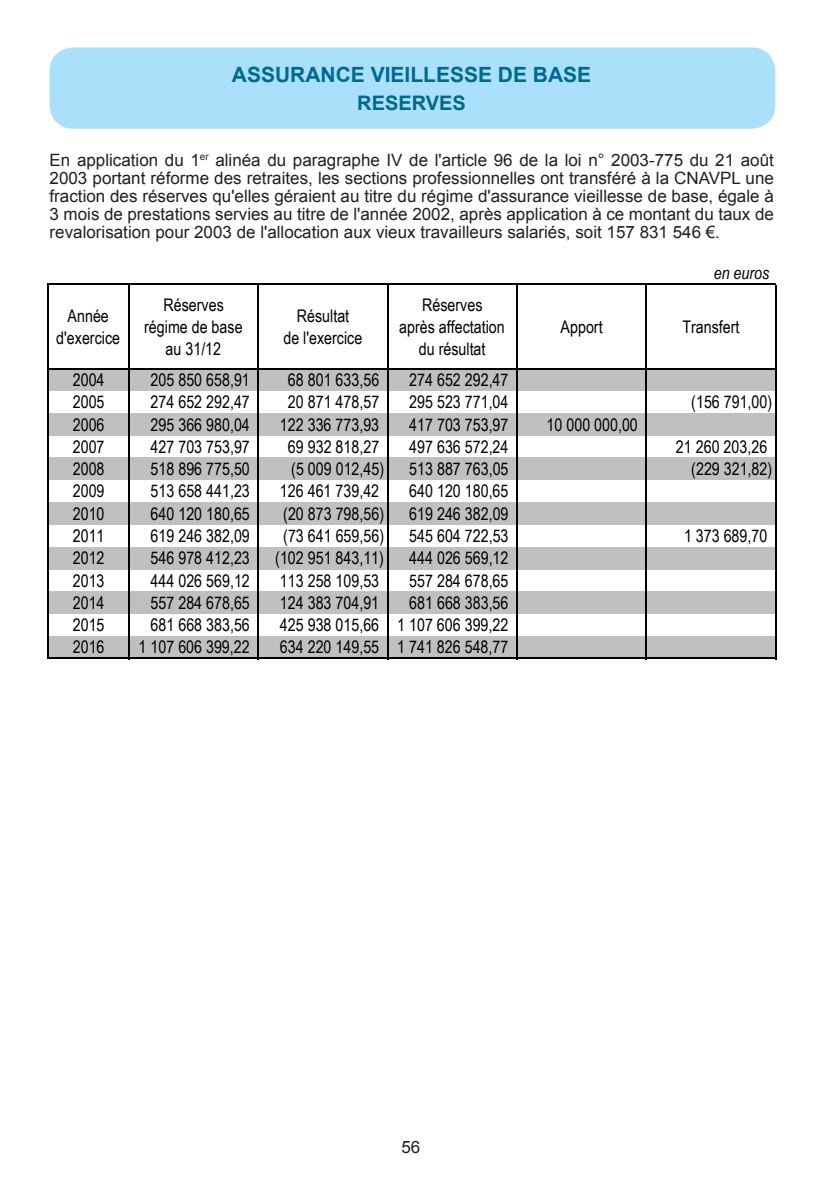
<style>
.page{position:relative;width:831px;height:1179px;background:#fff}
.page>*{position:absolute;margin:0;border:0;box-sizing:border-box;transform-origin:0 0}
.t1{font:700 21px "Arial";color:#006991}
.t2{font:700 20px "Arial";color:#006991}
.t3{font:17.4px/22px "Arial Narrow";color:#000;text-align:center}
.t4{font:italic 17.4px "Arial Narrow";color:#000}
.t5{font:17px/18px "Arial";color:#231f20;text-align:justify}
</style>
<div class="page">
<div style="left:50px;top:47px;width:725px;height:82px;background:#aae0f9;border-radius:24px"></div>
<div style="left:48px;top:368px;width:81px;height:23px;background:#c0c0c0"></div>
<div style="left:129px;top:368px;width:129px;height:23px;background:#c0c0c0"></div>
<div style="left:258px;top:368px;width:518px;height:23px;background:#c0c0c0"></div>
<div style="left:48px;top:413px;width:728px;height:22px;background:#c0c0c0"></div>
<div style="left:48px;top:458px;width:728px;height:22px;background:#c0c0c0"></div>
<div style="left:48px;top:502px;width:728px;height:23px;background:#c0c0c0"></div>
<div style="left:48px;top:547px;width:728px;height:22px;background:#c0c0c0"></div>
<div style="left:48px;top:591px;width:81px;height:23px;background:#c0c0c0"></div>
<div style="left:129px;top:591px;width:129px;height:23px;background:#bfbfbf"></div>
<div style="left:258px;top:591px;width:518px;height:23px;background:#c0c0c0"></div>
<div style="left:48px;top:636px;width:81px;height:22px;background:#c0c0c0"></div>
<div style="left:129px;top:636px;width:129px;height:22px;background:#bfbfbf"></div>
<div style="left:258px;top:636px;width:518px;height:22px;background:#c0c0c0"></div>
<hr style="left:47px;top:283px;width:1px;height:376px;background:#000">
<hr style="left:128px;top:285px;width:2px;height:374px;background:#000">
<hr style="left:258px;top:285px;width:1px;height:374px;background:#000">
<hr style="left:387px;top:285px;width:1px;height:374px;background:#000">
<hr style="left:516px;top:285px;width:2px;height:374px;background:#000">
<hr style="left:645px;top:285px;width:2px;height:374px;background:#000">
<hr style="left:775px;top:285px;width:1px;height:374px;background:#000">
<hr style="left:48px;top:283px;width:728px;height:2px;background:#000">
<hr style="left:48px;top:368px;width:728px;height:1px;background:#000">
<hr style="left:48px;top:657px;width:728px;height:2px;background:#000">
<p class="t1" style="left:232px;top:60px;width:361px">ASSURANCE VIEILLESSE DE BASE</p>
<p class="t2" style="left:357px;top:89px;width:110px">RESERVES</p>
<p class="t5" style="left:50px;top:151px;width:726px">En application du 1<sup>er</sup> alinéa du paragraphe IV de l'article 96 de la loi n° 2003-775 du 21 août 2003 portant réforme des retraites, les sections professionnelles ont transféré à la CNAVPL une fraction des réserves qu'elles géraient au titre du régime d'assurance vieillesse de base, égale à 3 mois de prestations servies au titre de l'année 2002, après application à ce montant du taux de revalorisation pour 2003 de l'allocation aux vieux travailleurs salariés, soit 157 831 546 €.</p>
<p class="t3" style="left:56px;top:304px;width:65px">Année d'exercice</p>
<p class="t3" style="left:144px;top:293px;width:100px">Réserves régime de base au 31/12</p>
<p class="t3" style="left:283px;top:304px;width:80px">Résultat<br>de l'exercice</p>
<p class="t3" style="left:399px;top:293px;width:107px">Réserves<br>après affectation du résultat</p>
<p class="t4" style="left:714px;top:261px;width:57px">en euros</p>
<p class="t3" style="left:561px;top:315px;width:44px">Apport</p>
<p class="t3" style="left:682px;top:315px;width:59px">Transfert</p>
<p class="t3" style="left:73px;top:368px;width:33px">2004</p>
<p class="t3" style="left:151px;top:368px;width:101px">205 850 658,91</p>
<p class="t3" style="left:288px;top:368px;width:93px">68 801 633,56</p>
<p class="t3" style="left:409px;top:368px;width:101px">274 652 292,47</p>
<p class="t3" style="left:73px;top:390px;width:33px">2005</p>
<p class="t3" style="left:151px;top:390px;width:101px">274 652 292,47</p>
<p class="t3" style="left:288px;top:390px;width:93px">20 871 478,57</p>
<p class="t3" style="left:409px;top:390px;width:101px">295 523 771,04</p>
<p class="t3" style="left:691px;top:390px;width:82px">(156 791,00)</p>
<p class="t3" style="left:73px;top:413px;width:33px">2006</p>
<p class="t3" style="left:151px;top:413px;width:101px">295 366 980,04</p>
<p class="t3" style="left:280px;top:413px;width:101px">122 336 773,93</p>
<p class="t3" style="left:409px;top:413px;width:101px">417 703 753,97</p>
<p class="t3" style="left:547px;top:413px;width:93px">10 000 000,00</p>
<p class="t3" style="left:73px;top:435px;width:33px">2007</p>
<p class="t3" style="left:151px;top:435px;width:101px">427 703 753,97</p>
<p class="t3" style="left:288px;top:435px;width:93px">69 932 818,27</p>
<p class="t3" style="left:409px;top:435px;width:101px">497 636 572,24</p>
<p class="t3" style="left:676px;top:435px;width:93px">21 260 203,26</p>
<p class="t3" style="left:73px;top:457px;width:33px">2008</p>
<p class="t3" style="left:151px;top:457px;width:101px">518 896 775,50</p>
<p class="t3" style="left:291px;top:457px;width:94px">(5 009 012,45)</p>
<p class="t3" style="left:409px;top:457px;width:101px">513 887 763,05</p>
<p class="t3" style="left:691px;top:457px;width:82px">(229 321,82)</p>
<p class="t3" style="left:73px;top:479px;width:33px">2009</p>
<p class="t3" style="left:151px;top:479px;width:101px">513 658 441,23</p>
<p class="t3" style="left:280px;top:479px;width:101px">126 461 739,42</p>
<p class="t3" style="left:409px;top:479px;width:101px">640 120 180,65</p>
<p class="t3" style="left:73px;top:502px;width:33px">2010</p>
<p class="t3" style="left:151px;top:502px;width:101px">640 120 180,65</p>
<p class="t3" style="left:283px;top:502px;width:102px">(20 873 798,56)</p>
<p class="t3" style="left:409px;top:502px;width:101px">619 246 382,09</p>
<p class="t3" style="left:73px;top:524px;width:33px">2011</p>
<p class="t3" style="left:151px;top:524px;width:101px">619 246 382,09</p>
<p class="t3" style="left:283px;top:524px;width:102px">(73 641 659,56)</p>
<p class="t3" style="left:409px;top:524px;width:101px">545 604 722,53</p>
<p class="t3" style="left:684px;top:524px;width:85px">1 373 689,70</p>
<p class="t3" style="left:73px;top:546px;width:33px">2012</p>
<p class="t3" style="left:151px;top:546px;width:101px">546 978 412,23</p>
<p class="t3" style="left:275px;top:546px;width:110px">(102 951 843,11)</p>
<p class="t3" style="left:409px;top:546px;width:101px">444 026 569,12</p>
<p class="t3" style="left:73px;top:569px;width:33px">2013</p>
<p class="t3" style="left:151px;top:569px;width:101px">444 026 569,12</p>
<p class="t3" style="left:280px;top:569px;width:101px">113 258 109,53</p>
<p class="t3" style="left:409px;top:569px;width:101px">557 284 678,65</p>
<p class="t3" style="left:73px;top:591px;width:33px">2014</p>
<p class="t3" style="left:151px;top:591px;width:101px">557 284 678,65</p>
<p class="t3" style="left:280px;top:591px;width:101px">124 383 704,91</p>
<p class="t3" style="left:409px;top:591px;width:101px">681 668 383,56</p>
<p class="t3" style="left:73px;top:613px;width:33px">2015</p>
<p class="t3" style="left:151px;top:613px;width:101px">681 668 383,56</p>
<p class="t3" style="left:280px;top:613px;width:230px">425 938 015,66 1 107 606 399,22</p>
<p class="t3" style="left:73px;top:635px;width:33px">2016</p>
<p class="t3" style="left:139px;top:635px;width:113px">1 107 606 399,22</p>
<p class="t3" style="left:280px;top:635px;width:230px">634 220 149,55 1 741 826 548,77</p>
<p class="t5" style="left:401px;top:1138px;width:20px">56</p>
</div>
